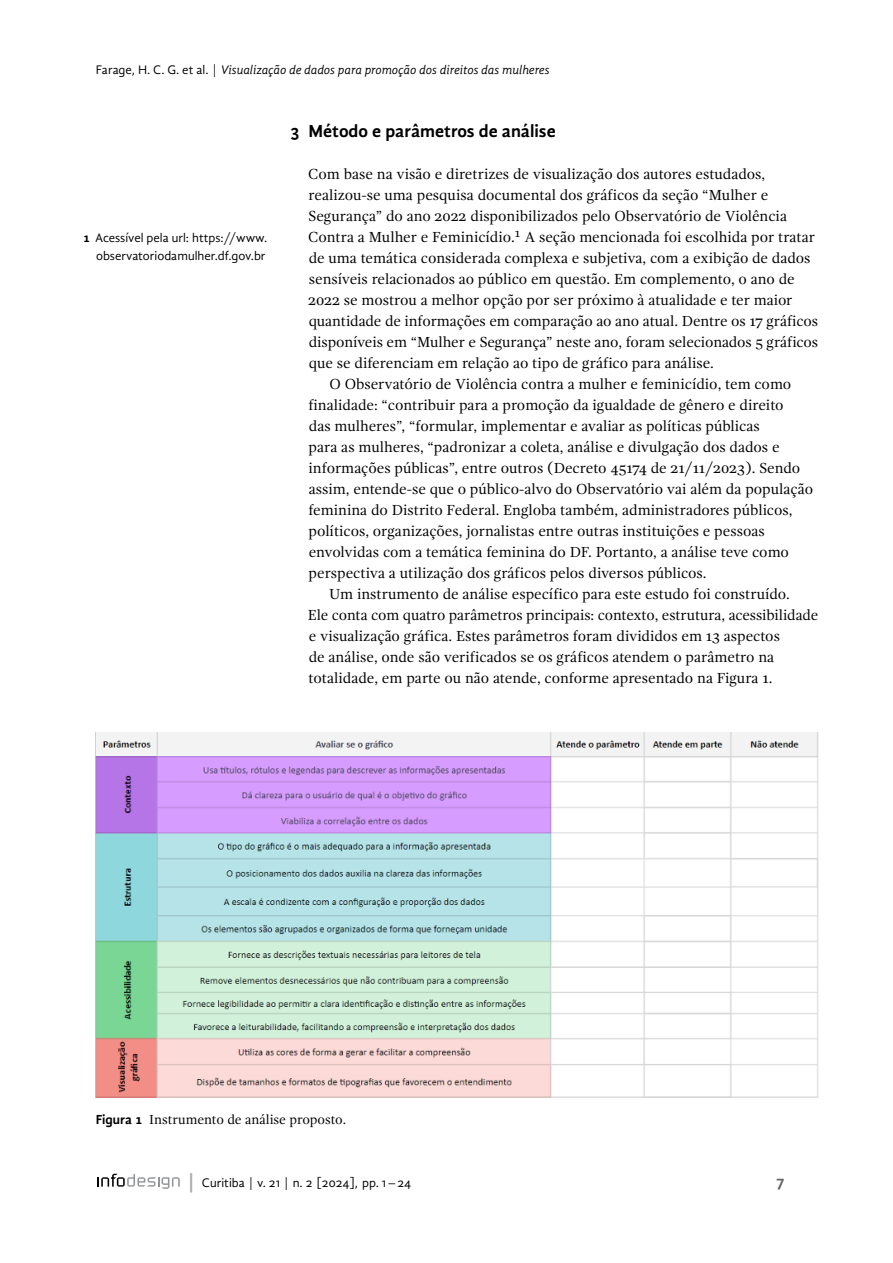
<style>
.page{position:relative;width:893px;height:1263px;background:#fff}
.page>*{position:absolute;margin:0;border:0;box-sizing:border-box;transform-origin:0 0}
.t1{font:700 18px "Gandhi Sans";color:#000}
.t2{font:700 16.5px "Gandhi Sans";color:#636466}
.PT_Corpo_de_texto{font:15px/21px "Gandhi Serif";color:#000}
.PT_Corpo_de_texto_Rec_1L_-5{font:15px/21px "Gandhi Serif";letter-spacing:-.005em;color:#000}
.t3{font:13.5px "Gandhi Serif";color:#000}
.t4{font:12.75px/18px "Gandhi Sans";color:#000;text-align:right}
.t5{font:12.75px "Gandhi Sans Italic 2";letter-spacing:-.01em;color:#000}
.s1{font-family:"Gandhi Sans Regular 2"}
.s2{font-weight:700}
.s3{font-family:"Gandhi Sans";font-weight:700}
.s4{font-size:19.2px;color:#a7a9ac}
</style>
<div class="page">
<svg style="left:97px;top:1174px;width:83px;height:15px"></svg>
<img style="left:96px;top:733px;width:722px;height:364px">
<p class="t5" style="left:96px;top:62px;width:455px"><span class="s1">Farage, H. C. G. et al. |</span> Visualização de dados para promoção dos direitos das mulheres</p>
<p class="t4" style="left:83px;top:228px;width:186px"><span class="s2">1</span> Acessível pela url: https://www. observatoriodamulher.df.gov.br</p>
<p class="t1" style="left:290px;top:120px;width:267px">3 Método e parâmetros de análise</p>
<p class="PT_Corpo_de_texto_Rec_1L_-5" style="left:308px;top:163px;width:512px">Com base na visão e diretrizes de visualização dos autores estudados, realizou-se uma pesquisa documental dos gráficos da seção “Mulher e Segurança” do ano 2022 disponibilizados pelo Observatório de Violência Contra a Mulher e Feminicídio.1 A seção mencionada foi escolhida por tratar de uma temática considerada complexa e subjetiva, com a exibição de dados sensíveis relacionados ao público em questão. Em complemento, o ano de 2022 se mostrou a melhor opção por ser próximo à atualidade e ter maior quantidade de informações em comparação ao ano atual. Dentre os 17 gráficos disponíveis em “Mulher e Segurança” neste ano, foram selecionados 5 gráficos que se diferenciam em relação ao tipo de gráfico para análise.</p>
<p class="PT_Corpo_de_texto" style="left:308px;top:373px;width:506px;text-indent:21px">O Observatório de Violência contra a mulher e feminicídio, tem como finalidade: “contribuir para a promoção da igualdade de gênero e direito<br>das mulheres”, “formular, implementar e avaliar as políticas públicas<br>para as mulheres, “padronizar a coleta, análise e divulgação dos dados e informações públicas”, entre outros (Decreto 45174 de 21/11/2023). Sendo assim, entende-se que o público-alvo do Observatório vai além da população feminina do Distrito Federal. Engloba também, administradores públicos, políticos, organizações, jornalistas entre outras instituições e pessoas envolvidas com a temática feminina do DF. Portanto, a análise teve como perspectiva a utilização dos gráficos pelos diversos públicos.</p>
<p class="PT_Corpo_de_texto" style="left:308px;top:583px;width:512px;text-indent:21px">Um instrumento de análise específico para este estudo foi construído.<br>Ele conta com quatro parâmetros principais: contexto, estrutura, acessibilidade e visualização gráfica. Estes parâmetros foram divididos em 13 aspectos<br>de análise, onde são verificados se os gráficos atendem o parâmetro na totalidade, em parte ou não atende, conforme apresentado na Figura 1.</p>
<p class="t3" style="left:96px;top:1111px;width:252px"><span class="s3">Figura 1</span> Instrumento de análise proposto.</p>
<p class="t4" style="left:187px;top:1173px;width:226px"><span class="s4">|</span> Curitiba | v. 21 | n. 2 [2024], pp. 1–24</p>
<p class="t2" style="left:776px;top:1171px;width:10px">7</p>
</div>
